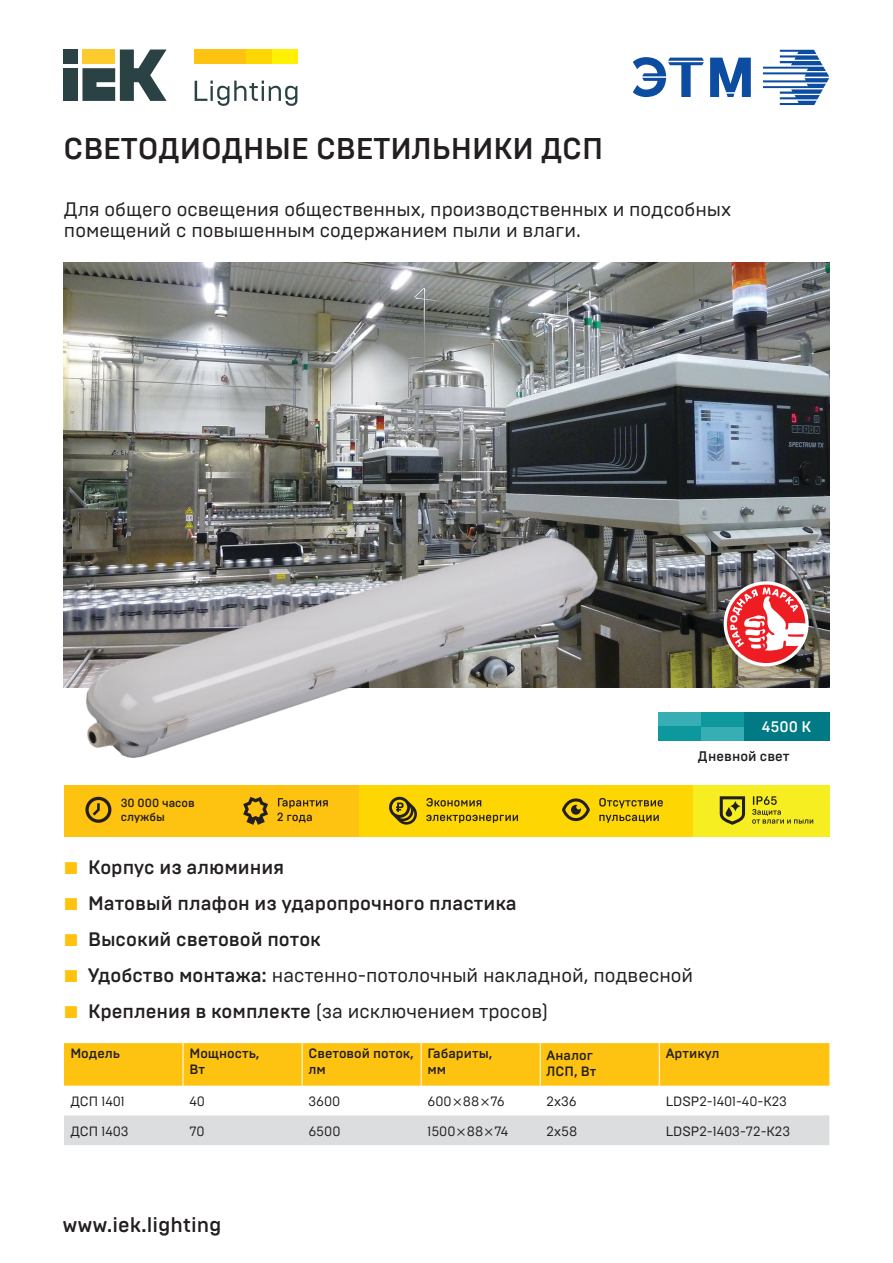
<style>
.page{position:relative;width:893px;height:1263px;background:#fff}
.page>*{position:absolute;margin:0;border:0;box-sizing:border-box;transform-origin:0 0}
.Заголовок{font:500 30px "Brutal Type";color:#231f20}
.t1{font:500 21px "Brutal Type";color:#231f20}
.текст_11{font:19.5px/21.8px "Brutal Type";color:#231f20}
.текст_11-2{font:500 19.5px "Brutal Type";color:#231f20}
.t2{font:500 15.15px "Brutal Type";color:#fff}
.t3{font:500 13.95px "Brutal Type";color:#231f20}
.текст_12{font:13.5px "Brutal Type";color:#231f20}
.текст_12-2{font:500 13.5px/16.2px "Brutal Type";color:#231f20}
.t4{font:500 11.85px/14.1px "Brutal Type";color:#231f20}
.s1{font-weight:500}
</style>
<div class="page">
<div style="left:246px;top:50px;width:26px;height:14px;background:#fed702"></div>
<div style="left:272px;top:50px;width:25px;height:14px;background:#fff101"></div>
<div style="left:195px;top:50px;width:51px;height:14px;background:#fec210"></div>
<div style="left:64px;top:68px;width:14px;height:33px;background:#2b4244"></div>
<div style="left:64px;top:50px;width:14px;height:14px;background:#2b4244"></div>
<svg style="left:82px;top:50px;width:85px;height:51px"></svg>
<svg style="left:195px;top:81px;width:102px;height:25px"></svg>
<svg style="left:633px;top:57px;width:71px;height:40px"></svg>
<svg style="left:710px;top:58px;width:41px;height:39px"></svg>
<svg style="left:763px;top:50px;width:66px;height:55px"></svg>
<img style="left:64px;top:262px;width:765px;height:426px">
<svg style="left:724px;top:581px;width:85px;height:85px"></svg>
<div style="left:727px;top:585px;width:78px;height:78px;background:#ee1d23;border-radius:50%"></div>
<svg style="left:730px;top:587px;width:77px;height:64px"></svg>
<div style="left:358px;top:786px;width:335px;height:51px;background:#fed702"></div>
<div style="left:64px;top:786px;width:294px;height:51px;background:#fec210"></div>
<div style="left:693px;top:786px;width:136px;height:51px;background:#f7ee21"></div>
<svg style="left:246px;top:818px;width:19px;height:7px"></svg>
<svg style="left:277px;top:818px;width:35px;height:4px"></svg>
<svg style="left:395px;top:818px;width:21px;height:7px"></svg>
<svg style="left:426px;top:818px;width:92px;height:5px"></svg>
<svg style="left:567px;top:818px;width:18px;height:3px"></svg>
<svg style="left:599px;top:798px;width:64px;height:25px"></svg>
<svg style="left:88px;top:818px;width:21px;height:5px"></svg>
<svg style="left:752px;top:796px;width:61px;height:28px"></svg>
<svg style="left:720px;top:796px;width:25px;height:29px"></svg>
<div style="left:64px;top:1043px;width:765px;height:43px;background:#fec210"></div>
<hr style="left:302px;top:1043px;width:1px;height:43px;background:#fff">
<hr style="left:421px;top:1043px;width:1px;height:43px;background:#fff">
<hr style="left:540px;top:1043px;width:1px;height:43px;background:#fff">
<hr style="left:659px;top:1043px;width:1px;height:43px;background:#fff">
<hr style="left:183px;top:1043px;width:1px;height:43px;background:#fff">
<div style="left:701px;top:727px;width:43px;height:14px;background:#36aeb4"></div>
<div style="left:701px;top:712px;width:43px;height:15px;background:#0d989e"></div>
<div style="left:658px;top:712px;width:43px;height:15px;background:#36aeb4"></div>
<div style="left:658px;top:727px;width:43px;height:14px;background:#0d989e"></div>
<div style="left:744px;top:712px;width:85px;height:29px;background:#007a84"></div>
<img style="left:63px;top:480px;width:541px;height:338px">
<div style="left:64px;top:1115px;width:765px;height:30px;background:#dcdddf"></div>
<p class="Заголовок" style="left:64px;top:131px;width:541px">СВЕТОДИОДНЫЕ СВЕТИЛЬНИКИ ДСП</p>
<p class="текст_11" style="left:64px;top:198px;width:669px">Для общего освещения общественных, производственных и подсобных помещений с повышенным содержанием пыли и влаги.</p>
<p class="t4" style="left:121px;top:796px;width:76px">30 000 часов службы</p>
<p class="t2" style="left:762px;top:718px;width:51px">4500 K</p>
<p class="t3" style="left:698px;top:748px;width:93px">Дневной свет</p>
<p class="текст_11-2" style="left:88px;top:855px;width:198px">Корпус из алюминия</p>
<p class="текст_11-2" style="left:88px;top:891px;width:430px">Матовый плафон из ударопрочного пластика</p>
<p class="текст_11-2" style="left:88px;top:927px;width:234px">Высокий световой поток</p>
<p class="текст_11" style="left:88px;top:964px;width:607px"><span class="s1">Удобство монтажа:</span> настенно-потолочный накладной, подвесной</p>
<p class="текст_11" style="left:88px;top:1000px;width:462px"><span class="s1">Крепления в комплекте</span> (за исключением тросов)</p>
<p class="текст_12-2" style="left:70px;top:1045px;width:51px">Модель</p>
<p class="текст_12-2" style="left:189px;top:1045px;width:72px">Мощность,<br>Вт</p>
<p class="текст_12-2" style="left:308px;top:1045px;width:107px">Световой поток, лм</p>
<p class="текст_12-2" style="left:428px;top:1045px;width:66px">Габариты, мм</p>
<p class="текст_12-2" style="left:547px;top:1047px;width:51px">Аналог<br>ЛСП, Вт</p>
<p class="текст_12-2" style="left:666px;top:1045px;width:55px">Артикул</p>
<p class="текст_12" style="left:70px;top:1093px;width:56px">ДСП 1401</p>
<p class="текст_12" style="left:189px;top:1093px;width:17px">40</p>
<p class="текст_12" style="left:308px;top:1093px;width:33px">3600</p>
<p class="текст_12" style="left:428px;top:1093px;width:79px">600 88 76</p>
<p class="текст_12" style="left:547px;top:1093px;width:32px">2x36</p>
<p class="текст_12" style="left:666px;top:1093px;width:123px">LDSP2-1401-40-K23</p>
<p class="текст_12" style="left:70px;top:1123px;width:60px">ДСП 1403</p>
<p class="текст_12" style="left:189px;top:1123px;width:17px">70</p>
<p class="текст_12" style="left:308px;top:1123px;width:34px">6500</p>
<p class="текст_12" style="left:428px;top:1123px;width:82px">1500 88 74</p>
<p class="текст_12" style="left:547px;top:1123px;width:32px">2x58</p>
<p class="текст_12" style="left:666px;top:1123px;width:126px">LDSP2-1403-72-K23</p>
<p class="t1" style="left:62px;top:1212px;width:161px">www.iek.lighting</p>
</div>
